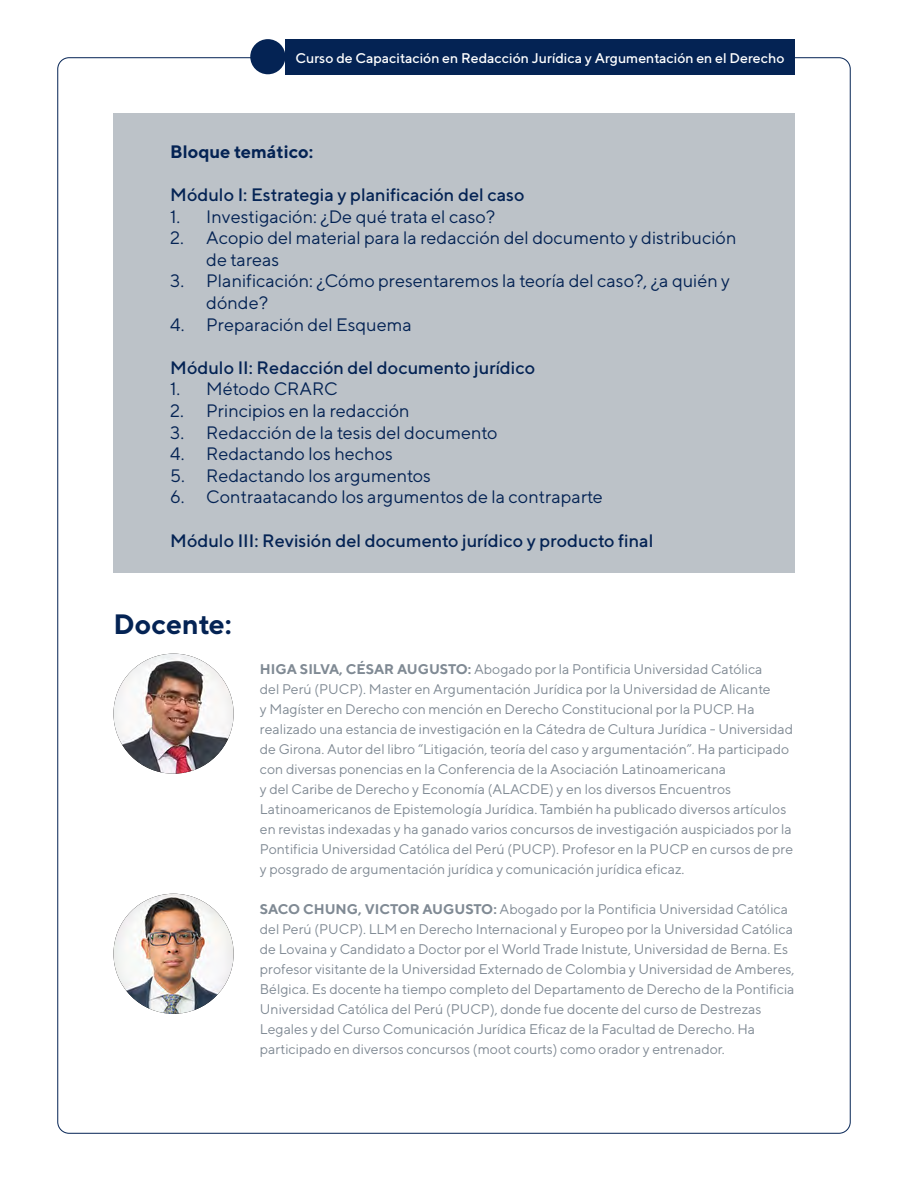
<style>
.page{position:relative;width:908px;height:1191px;background:#fff}
.page>*{position:absolute;margin:0;border:0;box-sizing:border-box;transform-origin:0 0}
.t1{font:700 28px "TT Norms";color:#042354}
.t2{font:18px/21.6px "TT Norms";color:#042354}
.t3{font:500 18px "TT Norms";color:#042354}
.t4{font:700 18px "TT Norms";color:#042354}
.t5{font:14px/20px "TT Norms";color:#808a94}
.t6{font:500 14px "TT Norms";color:#fff}
.s1{font-weight:700}
</style>
<div class="page">
<div style="left:285px;top:39px;width:509px;height:35px;background:#042354"></div>
<div style="left:250px;top:39px;width:35px;height:35px;background:#042354;border-radius:50%"></div>
<div style="left:113px;top:113px;width:681px;height:459px;background:#bcc2c8"></div>
<img style="left:113px;top:653px;width:120px;height:120px;border-radius:60px">
<img style="left:113px;top:893px;width:120px;height:120px;border-radius:60px">
<p class="t6" style="left:295px;top:50px;width:490px">Curso de Capacitación en Redacción Jurídica y Argumentación en el Derecho</p>
<p class="t4" style="left:170px;top:140px;width:144px">Bloque temático:</p>
<p class="t3" style="left:170px;top:183px;width:355px">Módulo I: Estrategia y planificación del caso</p>
<p class="t2" style="left:170px;top:205px;width:326px">1. Investigación: ¿De qué trata el caso?</p>
<p class="t2" style="left:206px;top:227px;width:531px;text-indent:-36px">2. Acopio del material para la redacción del documento y distribución de tareas</p>
<p class="t2" style="left:206px;top:270px;width:525px;text-indent:-36px">3. Planificación: ¿Cómo presentaremos la teoría del caso?, ¿a quién y dónde?</p>
<p class="t2" style="left:170px;top:313px;width:243px">4. Preparación del Esquema</p>
<p class="t3" style="left:170px;top:356px;width:366px">Módulo II: Redacción del documento jurídico</p>
<p class="t2" style="left:170px;top:378px;width:169px">1. Método CRARC</p>
<p class="t2" style="left:170px;top:399px;width:241px">2. Principios en la redacción</p>
<p class="t2" style="left:170px;top:421px;width:329px">3. Redacción de la tesis del documento</p>
<p class="t2" style="left:170px;top:443px;width:224px">4. Redactando los hechos</p>
<p class="t2" style="left:170px;top:464px;width:262px">5. Redactando los argumentos</p>
<p class="t2" style="left:170px;top:486px;width:434px">6. Contraatacando los argumentos de la contraparte</p>
<p class="t3" style="left:170px;top:529px;width:484px">Módulo III: Revisión del documento jurídico y producto final</p>
<h1 class="t1" style="left:113px;top:606px;width:120px">Docente:</h1>
<p class="t5" style="left:260px;top:658px;width:534px"><span class="s1">HIGA SILVA, CÉSAR AUGUSTO:</span> Abogado por la Pontificia Universidad Católica<br>del Perú (PUCP). Master en Argumentación Jurídica por la Universidad de Alicante<br>y Magíster en Derecho con mención en Derecho Constitucional por la PUCP. Ha realizado una estancia de investigación en la Cátedra de Cultura Jurídica - Universidad de Girona. Autor del libro “Litigación, teoría del caso y argumentación”. Ha participado con diversas ponencias en la Conferencia de la Asociación Latinoamericana<br>y del Caribe de Derecho y Economía (ALACDE) y en los diversos Encuentros Latinoamericanos de Epistemología Jurídica. También ha publicado diversos artículos en revistas indexadas y ha ganado varios concursos de investigación auspiciados por la Pontificia Universidad Católica del Perú (PUCP). Profesor en la PUCP en cursos de pre y posgrado de argumentación jurídica y comunicación jurídica eficaz.</p>
<p class="t5" style="left:260px;top:898px;width:536px"><span class="s1">SACO CHUNG, VICTOR AUGUSTO:</span> Abogado por la Pontificia Universidad Católica del Perú (PUCP). LLM en Derecho Internacional y Europeo por la Universidad Católica de Lovaina y Candidato a Doctor por el World Trade Inistute, Universidad de Berna. Es profesor visitante de la Universidad Externado de Colombia y Universidad de Amberes, Bélgica. Es docente ha tiempo completo del Departamento de Derecho de la Pontificia Universidad Católica del Perú (PUCP), donde fue docente del curso de Destrezas Legales y del Curso Comunicación Jurídica Eficaz de la Facultad de Derecho. Ha participado en diversos concursos (moot courts) como orador y entrenador.</p>
</div>
